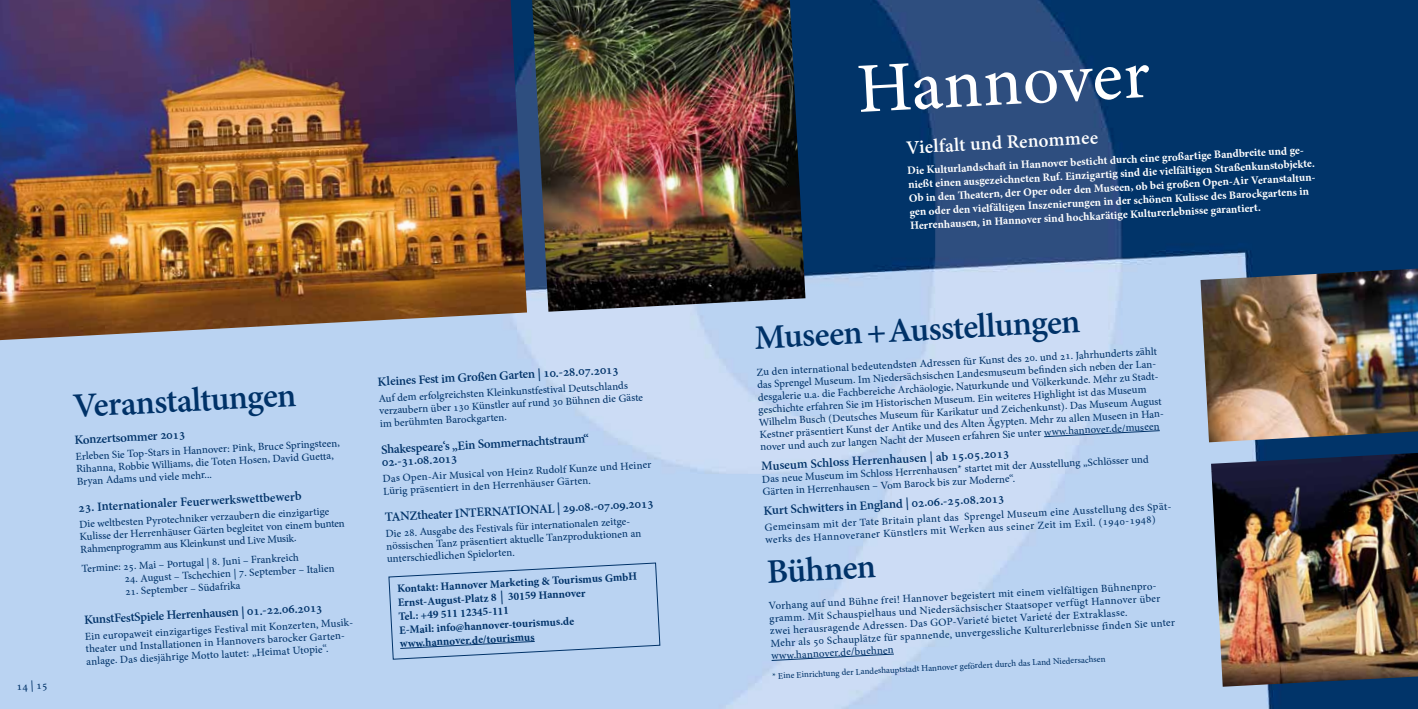
<style>
.page{position:relative;width:1418px;height:709px;background:#fff}
.page>*{position:absolute;margin:0;border:0;box-sizing:border-box;transform-origin:0 0}
.t1{font:69.62px "Adobe Hebrew";color:#fff}
.t2{font:700 33.75px "Adobe Hebrew";color:#003268}
.t3{font:700 18.75px "Adobe Hebrew";color:#fff}
.t4{font:700 12.5px/12.5px "Adobe Hebrew";color:#003268}
.t5{font:700 11.25px/13.8px "Minion Pro";color:#fff}
.t6{font:700 11.25px/13.8px "Minion Pro";color:#003268}
.t7{font:11.25px "Adobe Hebrew";color:#003268}
.t8{font:10.62px/12.5px "Adobe Hebrew";color:#003268}
.t9{font:8.75px "Adobe Hebrew";color:#003268}
.s1{font-family:"Arial"}
</style>
<div class="page">
<img style="left:0;top:0;width:1417px;height:709px">
<svg style="left:1043px;top:430px;width:117px;height:7px"></svg>
<svg style="left:771px;top:653px;width:123px;height:8px"></svg>
<img style="left:1200px;top:268px;width:217px;height:174px">
<img style="left:1210px;top:453px;width:207px;height:233px">
<img style="left:0;top:0;width:527px;height:340px">
<img style="left:532px;top:0;width:273px;height:312px">
<div style="left:388px;top:562px;width:272px;height:98px;background:#bad3f2"></div>
<p class="t7" style="left:16px;top:679px;width:32px;rotate:-3deg">14 | 15</p>
<h2 class="t2" style="left:72px;top:386px;width:225px;rotate:-3deg">Veranstaltungen</h2>
<p class="t4" style="left:74px;top:434px;width:112px;rotate:-3deg">Konzertsommer 2013</p>
<p class="t8" style="left:75px;top:450px;width:266px;rotate:-3deg">Erleben Sie Top-Stars in Hannover: Pink, Bruce Springsteen,<br>Rihanna, Robbie Williams, die Toten Hosen, David Guetta,<br>Bryan Adams und viele mehr...</p>
<p class="t4" style="left:78px;top:501px;width:225px;rotate:-3deg">23. Internationaler Feuerwerkswettbewerb</p>
<p class="t8" style="left:79px;top:518px;width:267px;rotate:-3deg">Die weltbesten Pyrotechniker verzaubern die einzigartige<br>Kulisse der Herrenhäuser Gärten begleitet von einem bunten<br>Rahmenprogramm aus Kleinkunst und Live Musik.</p>
<p class="t8" style="left:81px;top:562px;width:219px;rotate:-3deg">Termine: 25. Mai – Portugal | 8. Juni – Frankreich</p>
<p class="t8" style="left:124px;top:573px;width:212px;rotate:-3deg">24. August – Tschechien | 7. September – Italien</p>
<p class="t8" style="left:125px;top:585px;width:117px;rotate:-3deg">21. September – Südafrika</p>
<p class="t4" style="left:84px;top:613px;width:240px;rotate:-3deg">KunstFestSpiele Herrenhausen | 01.-22.06.2013</p>
<p class="t8" style="left:85px;top:630px;width:271px;rotate:-3deg">Ein europaweit einzigartiges Festival mit Konzerten, Musik&shy;theater und Installationen in Hannovers barocker Garten&shy;anlage. Das diesjährige Motto lautet: „Heimat Utopie“.</p>
<p class="t4" style="left:377px;top:376px;width:243px;rotate:-3deg">Kleines Fest im Großen Garten | 10.-28.07.2013</p>
<p class="t8" style="left:378px;top:392px;width:266px;rotate:-3deg">Auf dem erfolgreichsten Kleinkunstfestival Deutschlands verzaubern über 130 Künstler auf rund 30 Bühnen die Gäste im berühmten Barockgarten.</p>
<p class="t4" style="left:381px;top:443px;width:210px;rotate:-3deg">Shakespeare‘s „Ein Sommernachtstraum“<br>02.-31.08.2013</p>
<p class="t8" style="left:382px;top:472px;width:270px;rotate:-3deg">Das Open-Air Musical von Heinz Rudolf Kunze und Heiner<br>Lürig präsentiert in den Herrenhäuser Gärten.</p>
<p class="t4" style="left:384px;top:511px;width:271px;rotate:-3deg">TANZtheater INTERNATIONAL | 29.08.-07.09.2013</p>
<p class="t8" style="left:385px;top:527px;width:257px;rotate:-3deg">Die 28. Ausgabe des Festivals für internationalen zeitge&shy;nössischen Tanz präsentiert aktuelle Tanzproduktionen an unterschiedlichen Spielorten.</p>
<p class="t6" style="left:397px;top:582px;width:242px;rotate:-3deg">Kontakt: Hannover Marketing &amp; Tourismus GmbH Ernst-August-Platz 8 <span class="s1">│</span> 30159 Hannover<br>Tel.: +49 511 12345-111<br>E-Mail: info@hannover-tourismus.de www.hannover.de/tourismus</p>
<h1 class="t1" style="left:854px;top:47px;width:295px;rotate:-3deg">Hannover</h1>
<h3 class="t3" style="left:905px;top:136px;width:193px;rotate:-3deg">Vielfalt und Renommee</h3>
<p class="t5" style="left:907px;top:164px;width:410px;rotate:-3deg">Die Kulturlandschaft in Hannover besticht durch eine großartige Bandbreite und ge&shy;nießt einen ausgezeichneten Ruf. Einzigartig sind die vielfältigen Straßenkunstobjekte.<br>Ob in den Th eatern, der Oper oder den Museen, ob bei großen Open-Air Veranstaltun&shy;gen oder den vielfältigen Inszenierungen in der schönen Kulisse des Barockgartens in Herrenhausen, in Hannover sind hochkarätige Kulturerlebnisse garantiert.</p>
<h2 class="t2" style="left:753px;top:317px;width:327px;rotate:-3deg">Museen + Ausstellungen</h2>
<p class="t8" style="left:756px;top:366px;width:407px;rotate:-3deg">Zu den international bedeutendsten Adressen für Kunst des 20. und 21. Jahrhunderts zählt das Sprengel Museum. Im Niedersächsischen Landesmuseum befi nden sich neben der Lan&shy;desgalerie u.a. die Fachbereiche Archäologie, Naturkunde und Völkerkunde. Mehr zu Stadt&shy;geschichte erfahren Sie im Historischen Museum. Ein weiteres Highlight ist das Museum Wilhelm Busch (Deutsches Museum für Karikatur und Zeichenkunst). Das Museum August Kestner präsentiert Kunst der Antike und des Alten Ägypten. Mehr zu allen Museen in Han&shy;nover und auch zur langen Nacht der Museen erfahren Sie unter www.hannover.de/museen</p>
<p class="t4" style="left:761px;top:460px;width:250px;rotate:-3deg">Museum Schloss Herrenhausen | ab 15.05.2013</p>
<p class="t8" style="left:761px;top:473px;width:388px;rotate:-3deg">Das neue Museum im Schloss Herrenhausen* startet mit der Ausstellung „Schlösser und<br>Gärten in Herrenhausen – Vom Barock bis zur Moderne“.</p>
<p class="t4" style="left:763px;top:504px;width:243px;rotate:-3deg">Kurt Schwitters in England | 02.06.-25.08.2013</p>
<p class="t8" style="left:764px;top:521px;width:410px;rotate:-3deg">Gemeinsam mit der Tate Britain plant das Sprengel Museum eine Ausstellung des Spät&shy;werks des Hannoveraner Künstlers mit Werken aus seiner Zeit im Exil. (1940-1948)</p>
<h2 class="t2" style="left:766px;top:551px;width:111px;rotate:-3deg">Bühnen</h2>
<p class="t8" style="left:768px;top:600px;width:406px;rotate:-3deg">Vorhang auf und Bühne frei! Hannover begeistert mit einem vielfältigen Bühnenpro&shy;gramm. Mit Schauspielhaus und Niedersächsischer Staatsoper verfügt Hannover über zwei herausragende Adressen. Das GOP-Varieté bietet Varieté der Extraklasse.<br>Mehr als 50 Schauplätze für spannende, unvergessliche Kulturerlebnisse finden Sie unter www.hannover.de/buehnen</p>
<p class="t9" style="left:772px;top:671px;width:335px;rotate:-3deg">* Eine Einrichtung der Landeshauptstadt Hannover gefördert durch das Land Niedersachsen</p>
</div>
